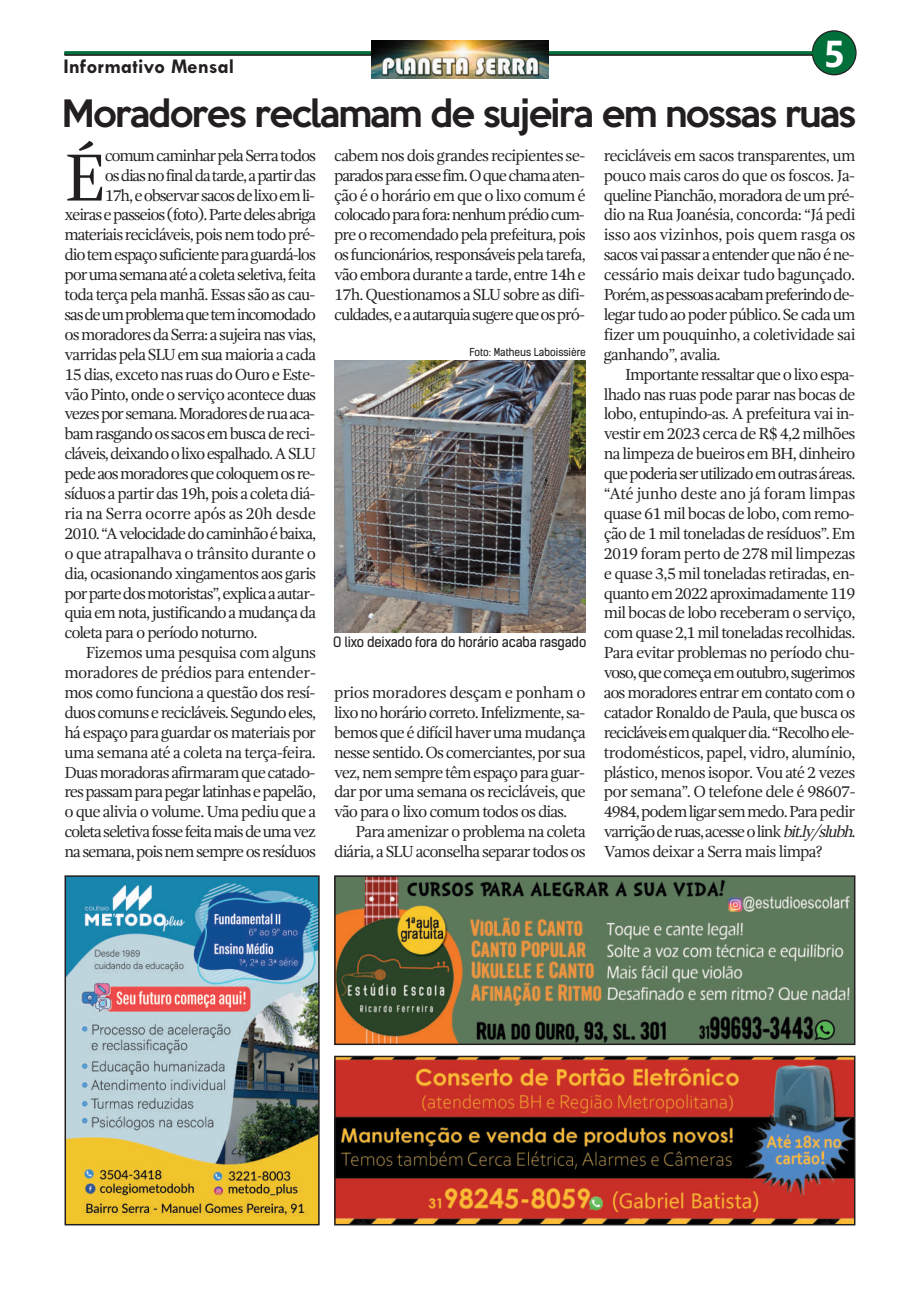
<style>
.page{position:relative;width:920px;height:1290px;background:#fff}
.page>*{position:absolute;margin:0;border:0;box-sizing:border-box;transform-origin:0 0}
.t1{font:68.4px "Gandhi Serif";color:#231f20}
.t2{font:700 37.5px "Ebrima";color:#fff}
.t3{font:500 34.5px "Keep Calm";letter-spacing:-.04em;color:#231f20}
.t4{font:700 21px "Tw Cen";color:#231f20}
.t5{font:16.5px/20px "Gandhi Serif";letter-spacing:-.06em;color:#231f20;text-align:justify}
.t6{font:16.5px "Gandhi Serif";letter-spacing:-.035em;color:#231f20}
.t7{font:16.5px "Gandhi Serif";letter-spacing:-.04em;color:#231f20}
.t8{font:16.5px "Gandhi Serif";letter-spacing:-.08em;color:#231f20}
.t9{font:16.5px "Gandhi Serif";letter-spacing:-.025em;color:#231f20}
.t10{font:13.5px "Kelson Sans";letter-spacing:-.01em;color:#231f20}
.t11{font:10.5px "Kelson Sans";color:#231f20}
.s1{font-style:italic}
</style>
<div class="page">
<svg style="left:812px;top:30px;width:45px;height:45px"></svg>
<hr style="left:65px;top:53px;width:790px;height:3px;background:#231f20">
<hr style="left:65px;top:51px;width:790px;height:3px;background:#016f3a">
<div style="left:813px;top:32px;width:42px;height:42px;background:#016f3a;border-radius:50%"></div>
<img style="left:372px;top:41px;width:176px;height:37px">
<img style="left:334px;top:360px;width:252px;height:272px">
<img style="left:68px;top:878px;width:249px;height:344px">
<div style="left:65px;top:875px;width:255px;height:350px;border:2px solid #231f20"></div>
<img style="left:337px;top:878px;width:515px;height:164px">
<div style="left:334px;top:875px;width:521px;height:170px;border:2px solid #231f20"></div>
<img style="left:337px;top:1059px;width:515px;height:163px">
<div style="left:334px;top:1056px;width:521px;height:169px;border:2px solid #231f20"></div>
<h2 class="t2" style="left:824px;top:32px;width:23px">5</h2>
<h3 class="t3" style="left:62px;top:84px;width:796px">Moradores reclamam de sujeira em nossas ruas</h3>
<h1 class="t1" style="left:65px;top:150px;width:43px">É</h1>
<p class="t5" style="left:105px;top:147px;width:213px">comumcaminharpelaSerratodos</p>
<p class="t4" style="left:63px;top:53px;width:172px">Informativo Mensal</p>
<p class="t5" style="left:604px;top:147px;width:253px">recicláveis em sacos transparentes, um pouco mais caros do que os foscos. Ja&shy;queline Pianchão, moradora de um pré&shy;dio na Rua Joanésia, concorda: “Já pedi isso aos vizinhos, pois quem rasga os sacosvaipassaraentender quenãoéne&shy;cessário mais deixar tudo bagunçado.<br>Porém,aspessoasacabampreferindode&shy;legar tudo ao poder público. Se cada um fizer um pouquinho, a coletividade sai ganhando”, avalia.</p>
<p class="t5" style="left:604px;top:365px;width:254px;text-indent:21px">Importante ressaltar que o lixo espa&shy;lhado nas ruas pode parar nas bocas de lobo, entupindo-as. A prefeitura vai in&shy;vestir em 2023 cerca de R$ 4,2 milhões na limpeza de bueiros em BH, dinheiro quepoderiaserutilizadoemoutrasáreas. “Até junho deste ano já foram limpas quase 61 mil bocas de lobo, com remo&shy;ção de 1 mil toneladas de resíduos”. Em 2019 foram perto de 278 mil limpezas e quase 3,5 mil toneladas retiradas, en&shy;quanto em 2022 aproximadamente 119 mil bocas de lobo receberam o serviço, com quase 2,1 mil toneladas recolhidas.<br>Para evitar problemas no período chu&shy;voso,quecomeçaemoutubro,sugerimos aos moradores entrar em contato com o catador Ronaldo de Paula, que busca os recicláveisemqualquerdia.“Recolhoele&shy;trodomésticos, papel, vidro, alumínio, plástico, menos isopor. Vou até 2 vezes por semana”. O telefone dele é 98607- 4984,podemligarsemmedo.Parapedir varriçãoderuas,acesseolink<span class="s1">bit.ly/slubh</span>.<br>Vamos deixar a Serra mais limpa?</p>
<p class="t5" style="left:334px;top:147px;width:253px">cabem nos dois grandes recipientes se&shy;paradosparaessefim.Oquechamaaten&shy;ção é o horário em que o lixo comum é colocadoparafora:nenhumprédiocum&shy;pre o recomendado pela prefeitura, pois osfuncionários,responsáveispelatarefa, vão embora durante a tarde, entre 14h e 17h. Questionamos a SLU sobre as difi&shy;culdades,eaautarquiasugerequeospró-</p>
<p class="t5" style="left:105px;top:166px;width:213px">osdiasnofinaldatarde,apartirdas</p>
<p class="t5" style="left:105px;top:186px;width:212px">17h,eobservarsacosdelixoemli-</p>
<p class="t5" style="left:65px;top:206px;width:253px">xeirasepasseios(foto).Partedelesabriga</p>
<p class="t5" style="left:65px;top:226px;width:252px">materiais recicláveis, pois nem todo pré-</p>
<p class="t5" style="left:65px;top:246px;width:253px">diotemespaçosuficienteparaguardá-los</p>
<p class="t5" style="left:65px;top:266px;width:253px">porumasemanaatéacoletaseletiva,feita</p>
<p class="t5" style="left:65px;top:286px;width:252px">toda terça pela manhã. Essas são as cau-</p>
<p class="t8" style="left:65px;top:308px;width:253px">sasdeumproblemaquetemincomodado</p>
<p class="t5" style="left:65px;top:326px;width:253px">os moradores da Serra: a sujeira nas vias,</p>
<p class="t5" style="left:65px;top:346px;width:253px">varridas pela SLU em sua maioria a cada</p>
<p class="t5" style="left:65px;top:365px;width:253px">15 dias, exceto nas ruas do Ouro e Este-</p>
<p class="t5" style="left:65px;top:385px;width:253px">vão Pinto, onde o serviço acontece duas</p>
<p class="t5" style="left:65px;top:405px;width:252px">vezesporsemana.Moradoresderuaaca-</p>
<p class="t5" style="left:65px;top:425px;width:252px">bamrasgandoossacosembuscadereci-</p>
<p class="t5" style="left:65px;top:445px;width:253px">cláveis,deixandoolixoespalhado.ASLU</p>
<p class="t5" style="left:65px;top:465px;width:252px">pedeaosmoradoresquecoloquemosre-</p>
<p class="t5" style="left:65px;top:485px;width:252px">síduos a partir das 19h, pois a coleta diá-</p>
<p class="t9" style="left:65px;top:507px;width:253px">ria na Serra ocorre após as 20h desde</p>
<p class="t5" style="left:65px;top:525px;width:253px">2010.“Avelocidadedocaminhãoébaixa,</p>
<p class="t6" style="left:65px;top:546px;width:253px">o que atrapalhava o trânsito durante o</p>
<p class="t5" style="left:65px;top:564px;width:253px">dia, ocasionando xingamentos aos garis</p>
<p class="t5" style="left:65px;top:584px;width:252px">porpartedosmotoristas”,explicaaautar-</p>
<p class="t5" style="left:65px;top:604px;width:253px">quia em nota, justificando a mudança da</p>
<p class="t5" style="left:65px;top:624px;width:195px">coleta para o período noturno.</p>
<p class="t6" style="left:86px;top:646px;width:232px">Fizemos uma pesquisa com alguns</p>
<p class="t6" style="left:65px;top:666px;width:253px">moradores de prédios para entender-</p>
<p class="t5" style="left:65px;top:684px;width:252px">mos como funciona a questão dos resí-</p>
<p class="t5" style="left:65px;top:704px;width:253px">duos comuns e recicláveis. Segundo eles,</p>
<p class="t5" style="left:65px;top:724px;width:253px">há espaço para guardar os materiais por</p>
<p class="t7" style="left:65px;top:745px;width:253px">uma semana até a coleta na terça-feira.</p>
<p class="t5" style="left:65px;top:763px;width:252px">Duas moradoras afirmaram que catado-</p>
<p class="t5" style="left:65px;top:783px;width:253px">respassamparapegarlatinhasepapelão,</p>
<p class="t5" style="left:65px;top:803px;width:253px">o que alivia o volume. Uma pediu que a</p>
<p class="t5" style="left:65px;top:823px;width:253px">coletaseletivafossefeitamaisdeumavez</p>
<p class="t5" style="left:65px;top:843px;width:253px">nasemana,poisnemsempreosresíduos</p>
<p class="t11" style="left:469px;top:349px;width:118px">Foto: Matheus Laboissière</p>
<p class="t10" style="left:333px;top:638px;width:255px">O lixo deixado fora do horário acaba rasgado</p>
<p class="t5" style="left:334px;top:684px;width:253px">prios moradores desçam e ponham o lixo no horário correto. Infelizmente, sa&shy;bemos que é difícil haver uma mudança nesse sentido. Os comerciantes, por sua vez, nem sempre têm espaço para guar&shy;dar por uma semana os recicláveis, que vão para o lixo comum todos os dias.</p>
<p class="t5" style="left:334px;top:823px;width:253px;text-align:right">Para amenizar o problema na coleta diária, a SLU aconselha separar todos os</p>
</div>
